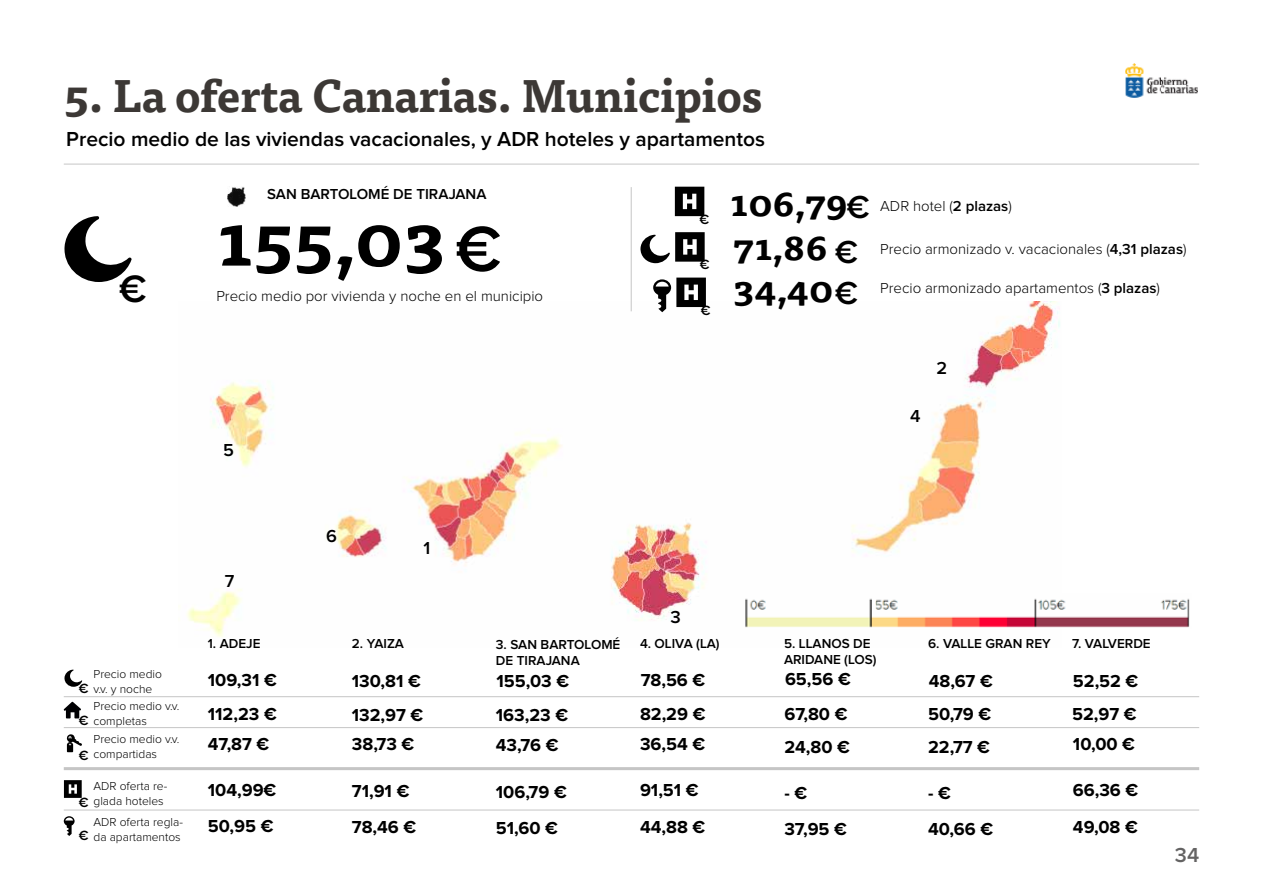
<style>
.page{position:relative;width:1263px;height:893px;background:#fff}
.page>*{position:absolute;margin:0;border:0;box-sizing:border-box;transform-origin:0 0}
.t1{font:700 72px "Tisa OT";color:#000}
.t2{font:700 45px "Tisa OT";letter-spacing:-.01em;color:#3c3835}
.t3{font:600 39.6px "Proxima Nova";color:#000}
.t4{font:700 36px "Tisa OT";color:#000}
.t5{font:600 33px "Proxima Nova";color:#000}
.t6{font:600 21px "Proxima Nova";color:#000}
.t7{font:600 21px "Proxima Nova";color:#646363}
.t8{font:700 18px/36px "Proxima Nova";color:#000}
.t9{font:600 18px "Proxima Nova";color:#000}
.t10{font:300 15px "Proxima Nova";color:#000}
.t11{font:600 15px "Proxima Nova";color:#000}
.t12{font:600 13.8px "Proxima Nova";color:#000}
.t13{font:600 13.5px/16.2px "Proxima Nova";color:#000}
.t14{font:300 12px/15px "Proxima Nova";color:#000}
.s1{font-family:"Proxima Nova";font-weight:600;font-size:66px}
.s2{font-family:"Proxima Nova";font-weight:600;font-size:33px}
.s3{font-weight:600}
</style>
<div class="page">
<img style="left:1126px;top:64px;width:72px;height:33px">
<img style="left:187px;top:302px;width:873px;height:335px">
<hr style="left:64px;top:164px;width:1135px;height:1px;background:#c6c6c6">
<svg style="left:64px;top:670px;width:18px;height:17px"></svg>
<svg style="left:64px;top:816px;width:11px;height:20px"></svg>
<hr style="left:64px;top:696px;width:1135px;height:1px;background:#c5c5c5">
<hr style="left:64px;top:727px;width:1135px;height:1px;background:#c5c5c5">
<hr style="left:64px;top:767px;width:1135px;height:3px;background:#c5c5c5">
<hr style="left:64px;top:810px;width:1135px;height:1px;background:#c5c5c5">
<svg style="left:64px;top:780px;width:18px;height:18px"></svg>
<svg style="left:64px;top:702px;width:17px;height:16px"></svg>
<svg style="left:67px;top:734px;width:15px;height:18px"></svg>
<hr style="left:631px;top:187px;width:1px;height:124px;background:#c5c5c5">
<svg style="left:64px;top:216px;width:68px;height:66px"></svg>
<svg style="left:675px;top:187px;width:29px;height:29px"></svg>
<svg style="left:640px;top:232px;width:65px;height:31px"></svg>
<svg style="left:653px;top:278px;width:53px;height:34px"></svg>
<img style="left:742px;top:594px;width:448px;height:34px">
<img style="left:227px;top:187px;width:19px;height:19px">
<h2 class="t2" style="left:64px;top:68px;width:700px">5. La oferta Canarias. Municipios</h2>
<p class="t6" style="left:66px;top:130px;width:700px">Precio medio de las viviendas vacacionales, y ADR hoteles y apartamentos</p>
<h3 class="t3" style="left:119px;top:270px;width:29px">€</h3>
<p class="t11" style="left:267px;top:187px;width:221px">SAN BARTOLOMÉ DE TIRAJANA</p>
<h1 class="t1" style="left:216px;top:195px;width:287px">155,03<span class="s1">€</span></h1>
<p class="t10" style="left:216px;top:289px;width:328px">Precio medio por vivienda y noche en el municipio</p>
<p class="t12" style="left:699px;top:213px;width:11px">€</p>
<p class="t12" style="left:700px;top:258px;width:11px">€</p>
<p class="t12" style="left:701px;top:304px;width:11px">€</p>
<h3 class="t4" style="left:730px;top:181px;width:141px">106,79<span class="s2">€</span></h3>
<h3 class="t5" style="left:835px;top:237px;width:25px">€</h3>
<h3 class="t4" style="left:733px;top:267px;width:126px">34,40<span class="s2">€</span></h3>
<h3 class="t4" style="left:733px;top:224px;width:96px">71,86</h3>
<p class="t10" style="left:880px;top:199px;width:133px">ADR hotel (<span class="s3">2 plazas</span>)</p>
<p class="t10" style="left:880px;top:242px;width:308px">Precio armonizado v. vacacionales (<span class="s3">4,31 plazas</span>)</p>
<p class="t10" style="left:880px;top:282px;width:281px">Precio armonizado apartamentos (<span class="s3">3 plazas</span>)</p>
<p class="t9" style="left:223px;top:442px;width:12px">5</p>
<p class="t9" style="left:910px;top:407px;width:12px">4</p>
<p class="t9" style="left:936px;top:359px;width:12px">2</p>
<p class="t9" style="left:225px;top:573px;width:11px">7</p>
<p class="t9" style="left:326px;top:528px;width:12px">6</p>
<p class="t9" style="left:423px;top:540px;width:8px">1</p>
<p class="t9" style="left:670px;top:609px;width:12px">3</p>
<p class="t14" style="left:93px;top:667px;width:70px">Precio medio v.v. y noche</p>
<p class="t14" style="left:93px;top:699px;width:87px">Precio medio v.v. completas</p>
<p class="t12" style="left:79px;top:682px;width:11px">€</p>
<p class="t12" style="left:79px;top:715px;width:11px">€</p>
<p class="t12" style="left:79px;top:749px;width:11px">€</p>
<p class="t12" style="left:79px;top:796px;width:11px">€</p>
<p class="t12" style="left:79px;top:829px;width:11px">€</p>
<p class="t14" style="left:93px;top:732px;width:87px">Precio medio v.v. compartidas</p>
<p class="t14" style="left:93px;top:779px;width:75px">ADR oferta re&shy;glada hoteles</p>
<p class="t14" style="left:93px;top:815px;width:91px">ADR oferta regla&shy;da apartamentos</p>
<p class="t13" style="left:208px;top:636px;width:54px">1. ADEJE</p>
<p class="t13" style="left:496px;top:637px;width:126px">3. SAN BARTOLOMÉ<br>DE TIRAJANA</p>
<p class="t13" style="left:352px;top:636px;width:54px">2. YAIZA</p>
<p class="t13" style="left:640px;top:636px;width:81px">4. OLIVA (LA)</p>
<p class="t13" style="left:784px;top:636px;width:88px">5. LLANOS DE</p>
<p class="t13" style="left:928px;top:636px;width:124px">6. VALLE GRAN REY</p>
<p class="t13" style="left:1072px;top:636px;width:80px">7. VALVERDE</p>
<p class="t13" style="left:784px;top:652px;width:94px">ARIDANE (LOS)</p>
<p class="t8" style="left:208px;top:664px;width:71px;line-height:34px">109,31 €<br>112,23 €</p>
<p class="t8" style="left:208px;top:727px;width:63px">47,87 €</p>
<p class="t8" style="left:208px;top:773px;width:70px">104,99€<br>50,95 €</p>
<p class="t8" style="left:352px;top:664px;width:73px;line-height:34px">130,81 €<br>132,97 €</p>
<p class="t8" style="left:352px;top:727px;width:64px">38,73 €</p>
<p class="t8" style="left:352px;top:773px;width:66px">71,91 €<br>78,46 €</p>
<p class="t8" style="left:496px;top:665px;width:75px;line-height:34px">155,03 €<br>163,23 €</p>
<p class="t8" style="left:496px;top:728px;width:64px">43,76 €</p>
<p class="t8" style="left:496px;top:774px;width:72px">106,79 €<br>51,60 €</p>
<p class="t8" style="left:640px;top:663px;width:67px;line-height:34.8px">78,56 €<br>82,29 €</p>
<p class="t8" style="left:640px;top:727px;width:67px">36,54 €</p>
<p class="t8" style="left:640px;top:773px;width:67px">91,51 €<br>44,88 €</p>
<p class="t8" style="left:784px;top:663px;width:68px;line-height:34.8px">65,56 €<br>67,80 €</p>
<p class="t8" style="left:784px;top:729px;width:67px">24,80 €</p>
<p class="t8" style="left:784px;top:776px;width:64px">- €<br>37,95 €</p>
<p class="t8" style="left:928px;top:665px;width:66px;line-height:33px;text-align:justify">48,67 € 50,79 € 22,77 €</p>
<p class="t8" style="left:928px;top:776px;width:67px">- €<br>40,66 €</p>
<p class="t8" style="left:1072px;top:665px;width:68px;line-height:33.5px">52,52 €<br>52,97 €</p>
<p class="t8" style="left:1073px;top:727px;width:64px">10,00 €</p>
<p class="t8" style="left:1073px;top:773px;width:67px">66,36 €<br>49,08 €</p>
<p class="t7" style="left:1175px;top:845px;width:26px">34</p>
</div>
